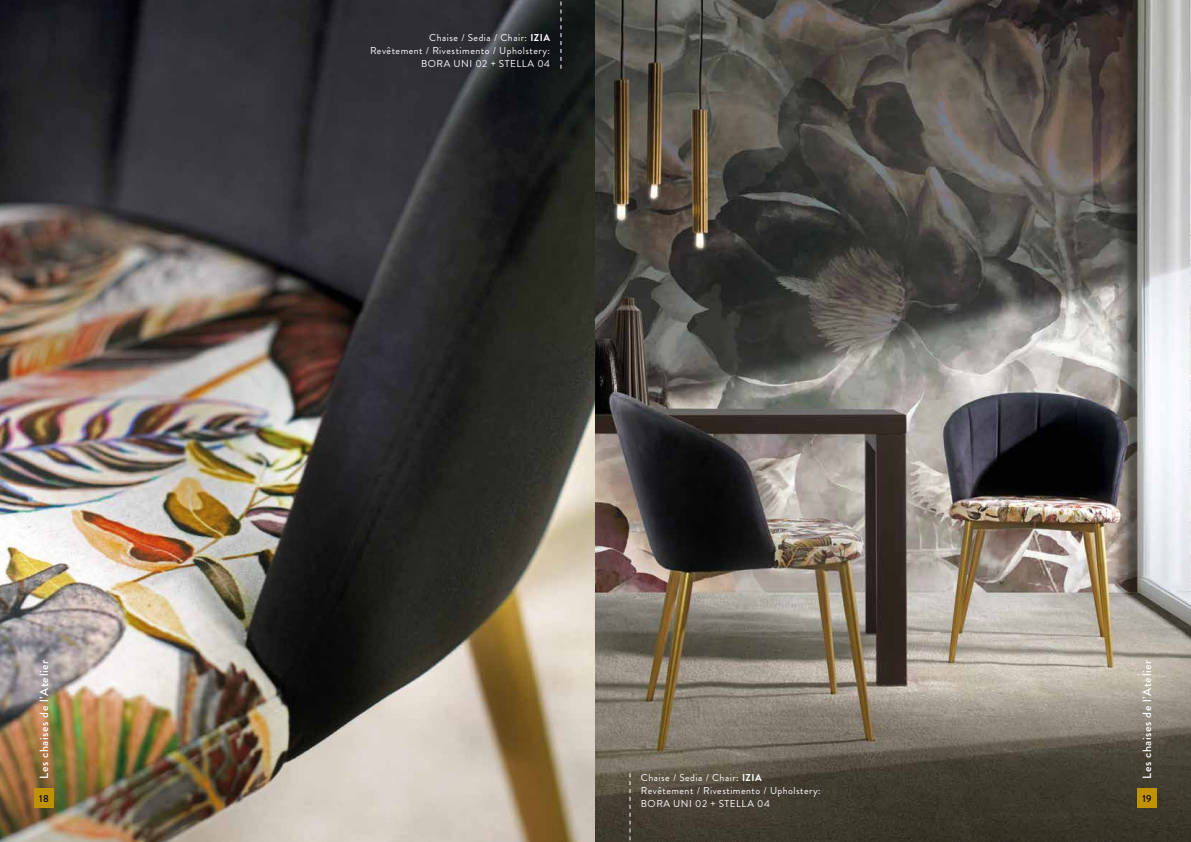
<style>
.page{position:relative;width:1191px;height:842px;background:#fff}
.page>*{position:absolute;margin:0;border:0;box-sizing:border-box;transform-origin:0 0}
.t1{font:500 12px "Brandon Grotesque";letter-spacing:.05em;color:#fff}
.t2{font:10px/13px "Brandon Grotesque";letter-spacing:.05em;color:#fff}
.t3{font:500 10px "Brandon Grotesque";color:#000}
.s1{font-weight:700}
</style>
<div class="page">
<img style="left:0;top:0;width:1191px;height:842px">
<div style="left:34px;top:788px;width:20px;height:20px;background:#c09100"></div>
<div style="left:1137px;top:788px;width:20px;height:20px;background:#c09100"></div>
<svg style="left:629px;top:773px;width:1px;height:69px"></svg>
<svg style="left:560px;top:0;width:1px;height:69px"></svg>
<p class="t1" style="left:36px;top:779px;width:121px;rotate:-90deg">Les chaises de l’Atelier</p>
<p class="t2" style="left:370px;top:31px;width:181px;text-align:right">Chaise / Sedia / Chair: <span class="s1">IZIA<br></span>Revêtement / Rivestimento / Upholstery:<br>BORA UNI 02 + STELLA 04</p>
<p class="t2" style="left:641px;top:771px;width:122px">Chaise / Sedia / Chair: <span class="s1">IZIA</span></p>
<p class="t1" style="left:1138px;top:779px;width:121px;rotate:-90deg">Les chaises de l’Atelier</p>
<p class="t2" style="left:641px;top:784px;width:181px">Revêtement / Rivestimento / Upholstery:<br>BORA UNI 02 + STELLA 04</p>
<p class="t3" style="left:39px;top:791px;width:11px">18</p>
<p class="t3" style="left:1142px;top:791px;width:11px">19</p>
</div>
